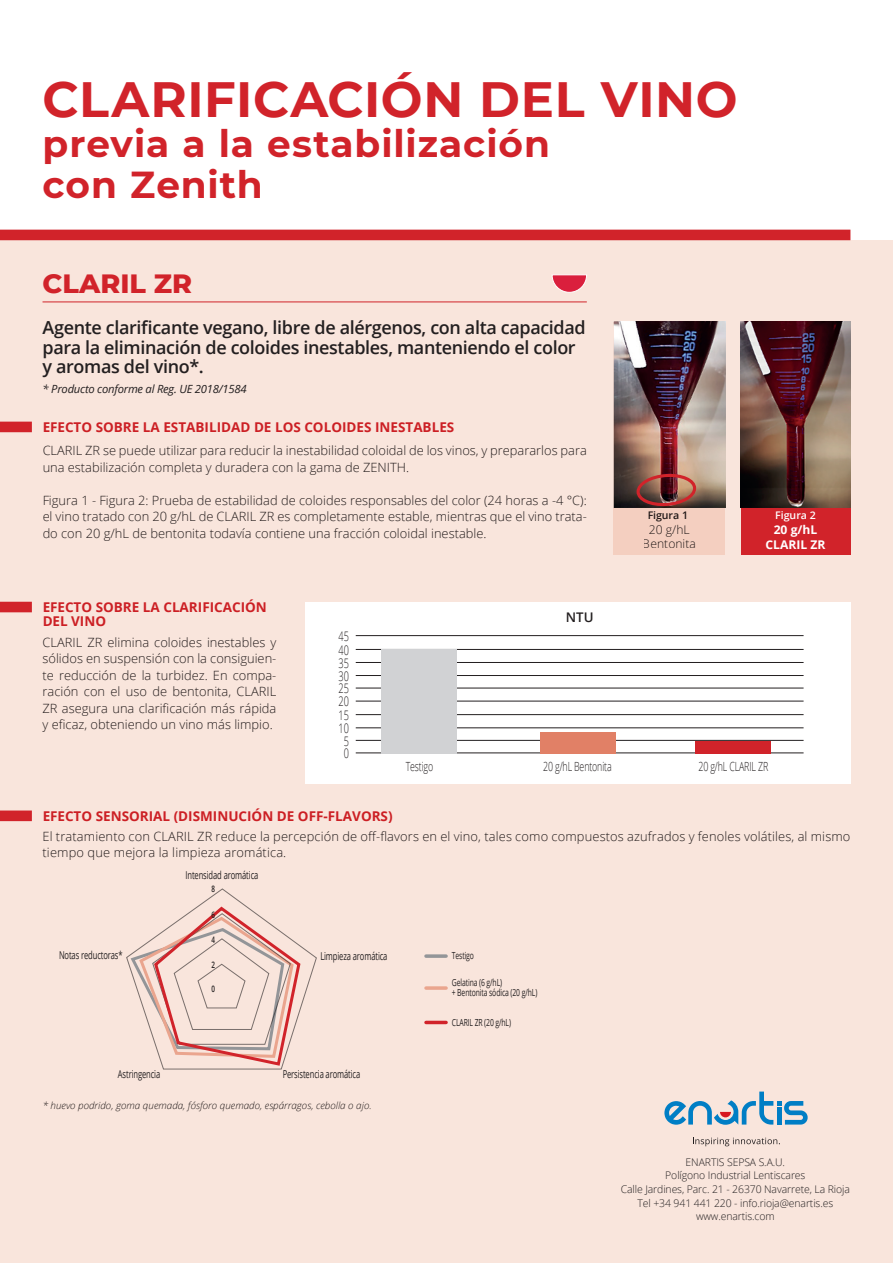
<style>
.page{position:relative;width:893px;height:1263px;background:#fff}
.page>*{position:absolute;margin:0;border:0;box-sizing:border-box;transform-origin:0 0}
.t1{font:700 49.5px "Montserrat";letter-spacing:.01em;color:#d1232a}
.t2{font:700 37.5px "Montserrat";letter-spacing:.025em;color:#d1232a}
.t3{font:800 27px "Montserrat";color:#d1232a}
.t4{font:600 18px/19.5px "Open Sans";letter-spacing:-.02em;color:#231f20}
.t5{font:700 13.5px/14.1px "Open Sans";color:#d1232a}
.t6{font:600 13.35px "Open Sans";color:#231f20}
.t7{font:300 13.2px "Open Sans";letter-spacing:-.015em;color:#231f20;scale:.7 1}
.t8{font:300 12.75px/16.5px "Open Sans";color:#231f20}
.t9{font:300 12.6px "Open Sans";letter-spacing:-.015em;color:#231f20;scale:.7 1}
.t10{font:300 12px/14.2px "Open Sans";color:#231f20;text-align:center}
.t11{font:700 12px "Open Sans";color:#fff}
.t12{font:italic 11.25px "Open Sans";letter-spacing:-.02em;color:#231f20}
.t13{font:10.8px "Open Sans";letter-spacing:-.015em;color:#231f20;scale:.7 1}
.t14{font:300 10.5px "Open Sans";letter-spacing:-.01em;color:#231f20}
.t15{font:600 10.5px "Open Sans";color:#fff}
.t16{font:600 10.5px "Open Sans";color:#231f20}
.t17{font:italic 300 9.75px "Open Sans";color:#231f20}
.t18{font:9.75px "Open Sans";letter-spacing:-.015em;color:#231f20;scale:.7 1}
.t19{font:600 9px "Open Sans";color:#231f20;scale:.7 1}
</style>
<div class="page">
<div style="left:0;top:240px;width:893px;height:1023px;background:#f9e5dc"></div>
<hr style="left:43px;top:302px;width:544px;height:1px;background:#d1232a">
<div style="left:740px;top:322px;width:110px;height:232px;background:#d1232a"></div>
<img style="left:740px;top:322px;width:110px;height:185px">
<div style="left:614px;top:322px;width:111px;height:232px;background:#f4cfc0"></div>
<img style="left:613px;top:322px;width:112px;height:185px">
<svg style="left:635px;top:471px;width:63px;height:37px"></svg>
<svg style="left:693px;top:1137px;width:87px;height:9px"></svg>
<svg style="left:664px;top:1091px;width:144px;height:34px"></svg>
<div style="left:0;top:230px;width:850px;height:10px;background:#d1232a"></div>
<svg style="left:552px;top:274px;width:35px;height:19px"></svg>
<div style="left:0;top:422px;width:32px;height:10px;background:#d1232a"></div>
<svg style="left:426px;top:954px;width:20px;height:4px"></svg>
<svg style="left:426px;top:986px;width:20px;height:4px"></svg>
<hr style="left:426px;top:1021px;width:20px;height:3px;background:#d1232a">
<svg style="left:126px;top:888px;width:191px;height:181px"></svg>
<div style="left:0;top:810px;width:32px;height:11px;background:#d1232a"></div>
<div style="left:305px;top:602px;width:545px;height:181px;background:#fff"></div>
<hr style="left:356px;top:753px;width:448px;height:1px;background:#231f20">
<hr style="left:356px;top:740px;width:448px;height:1px;background:#231f20">
<hr style="left:356px;top:727px;width:448px;height:1px;background:#231f20">
<hr style="left:356px;top:714px;width:448px;height:1px;background:#231f20">
<hr style="left:356px;top:701px;width:448px;height:1px;background:#231f20">
<hr style="left:356px;top:688px;width:448px;height:1px;background:#231f20">
<hr style="left:356px;top:675px;width:448px;height:1px;background:#231f20">
<hr style="left:356px;top:662px;width:448px;height:1px;background:#231f20">
<hr style="left:356px;top:649px;width:448px;height:1px;background:#231f20">
<hr style="left:356px;top:635px;width:448px;height:1px;background:#231f20">
<div style="left:540px;top:732px;width:75px;height:21px;background:#e18066"></div>
<div style="left:696px;top:741px;width:75px;height:12px;background:#d1232a"></div>
<div style="left:382px;top:649px;width:75px;height:104px;background:#d1d2d4"></div>
<div style="left:0;top:602px;width:32px;height:10px;background:#d1232a"></div>
<p class="t1" style="left:43px;top:64px;width:697px">CLARIFICACIÓN DEL VINO</p>
<p class="t2" style="left:43px;top:117px;width:509px">previa a la estabilización</p>
<p class="t2" style="left:43px;top:158px;width:222px">con Zenith</p>
<p class="t3" style="left:43px;top:263px;width:151px">CLARIL ZR</p>
<p class="t4" style="left:43px;top:318px;width:545px">Agente clarificante vegano, libre de alérgenos, con alta capacidad para la eliminación de coloides inestables, manteniendo el color y aromas del vino*.</p>
<p class="t12" style="left:43px;top:381px;width:206px">* Producto conforme al Reg. UE 2018/1584</p>
<p class="t5" style="left:43px;top:420px;width:413px">EFECTO SOBRE LA ESTABILIDAD DE LOS COLOIDES INESTABLES</p>
<p class="t8" style="left:43px;top:442px;width:546px">CLARIL ZR se puede utilizar para reducir la inestabilidad coloidal de los vinos, y prepararlos para una estabilización completa y duradera con la gama de ZENITH.</p>
<p class="t8" style="left:43px;top:491px;width:546px;text-align:justify">Figura 1 - Figura 2: Prueba de estabilidad de coloides responsables del color (24 horas a -4 °C): el vino tratado con 20 g/hL de CLARIL ZR es completamente estable, mientras que el vino trata&shy;do con 20 g/hL de bentonita todavía contiene una fracción coloidal inestable.</p>
<p class="t5" style="left:43px;top:600px;width:226px">EFECTO SOBRE LA CLARIFICACIÓN<br>DEL VINO</p>
<p class="t8" style="left:43px;top:634px;width:235px;text-align:justify">CLARIL ZR elimina coloides inestables y sólidos en suspensión con la consiguien&shy;te reducción de la turbidez. En compa&shy;ración con el uso de bentonita, CLARIL ZR asegura una clarificación más rápida y eficaz, obteniendo un vino más limpio.</p>
<p class="t7" style="left:339px;top:627px;width:16px">45</p>
<p class="t7" style="left:339px;top:641px;width:16px">40</p>
<p class="t7" style="left:339px;top:654px;width:16px">35</p>
<p class="t7" style="left:339px;top:667px;width:16px">30</p>
<p class="t7" style="left:339px;top:679px;width:16px">25</p>
<p class="t7" style="left:339px;top:692px;width:16px">20</p>
<p class="t7" style="left:339px;top:706px;width:16px">15</p>
<p class="t7" style="left:339px;top:719px;width:16px">10</p>
<p class="t7" style="left:344px;top:732px;width:9px">5</p>
<p class="t7" style="left:344px;top:744px;width:9px">0</p>
<p class="t6" style="left:566px;top:608px;width:29px">NTU</p>
<p class="t16" style="left:647px;top:508px;width:42px">Figura 1</p>
<p class="t10" style="left:643px;top:522px;width:54px">20 g/hL<br>Bentonita</p>
<p class="t15" style="left:775px;top:508px;width:42px">Figura 2</p>
<p class="t11" style="left:774px;top:521px;width:45px">20 g/hL</p>
<p class="t11" style="left:765px;top:536px;width:61px">CLARIL ZR</p>
<p class="t9" style="left:406px;top:757px;width:41px">Testigo</p>
<p class="t9" style="left:543px;top:757px;width:99px">20 g/hL Bentonita</p>
<p class="t9" style="left:698px;top:757px;width:101px">20 g/hL CLARIL ZR</p>
<p class="t5" style="left:43px;top:808px;width:352px">EFECTO SENSORIAL (DISMINUCIÓN DE OFF-FLAVORS)</p>
<p class="t8" style="left:43px;top:828px;width:809px">El tratamiento con CLARIL ZR reduce la percepción de off-flavors en el vino, tales como compuestos azufrados y fenoles volátiles, al mismo tiempo que mejora la limpieza aromática.</p>
<p class="t13" style="left:185px;top:867px;width:106px">Intensidad aromática</p>
<p class="t19" style="left:211px;top:882px;width:7px">8</p>
<p class="t19" style="left:211px;top:909px;width:7px">6</p>
<p class="t13" style="left:59px;top:947px;width:92px">Notas reductoras*</p>
<p class="t19" style="left:211px;top:933px;width:7px">4</p>
<p class="t19" style="left:211px;top:958px;width:7px">2</p>
<p class="t19" style="left:211px;top:982px;width:7px">0</p>
<p class="t13" style="left:320px;top:948px;width:98px">Limpieza aromática</p>
<p class="t13" style="left:118px;top:1066px;width:62px">Astringencia</p>
<p class="t13" style="left:283px;top:1066px;width:112px">Persistencia aromática</p>
<p class="t17" style="left:43px;top:1098px;width:331px">* huevo podrido, goma quemada, fósforo quemado, espárragos, cebolla o ajo.</p>
<p class="t18" style="left:452px;top:949px;width:33px">Testigo</p>
<p class="t18" style="left:452px;top:975px;width:73px">Gelatina (6 g/hL)</p>
<p class="t18" style="left:452px;top:986px;width:124px">+ Bentonita sódica (20 g/hL)</p>
<p class="t18" style="left:452px;top:1016px;width:86px">CLARIL ZR (20 g/hL)</p>
<p class="t14" style="left:686px;top:1155px;width:101px">ENARTIS SEPSA S.A.U.</p>
<p class="t14" style="left:665px;top:1168px;width:142px">Polígono Industrial Lentiscares</p>
<p class="t14" style="left:621px;top:1182px;width:231px">Calle Jardines, Parc. 21 - 26370 Navarrete, La Rioja</p>
<p class="t14" style="left:637px;top:1195px;width:197px">Tel +34 941 441 220 - info.rioja@enartis.es</p>
<p class="t14" style="left:696px;top:1209px;width:80px">www.enartis.com</p>
</div>
